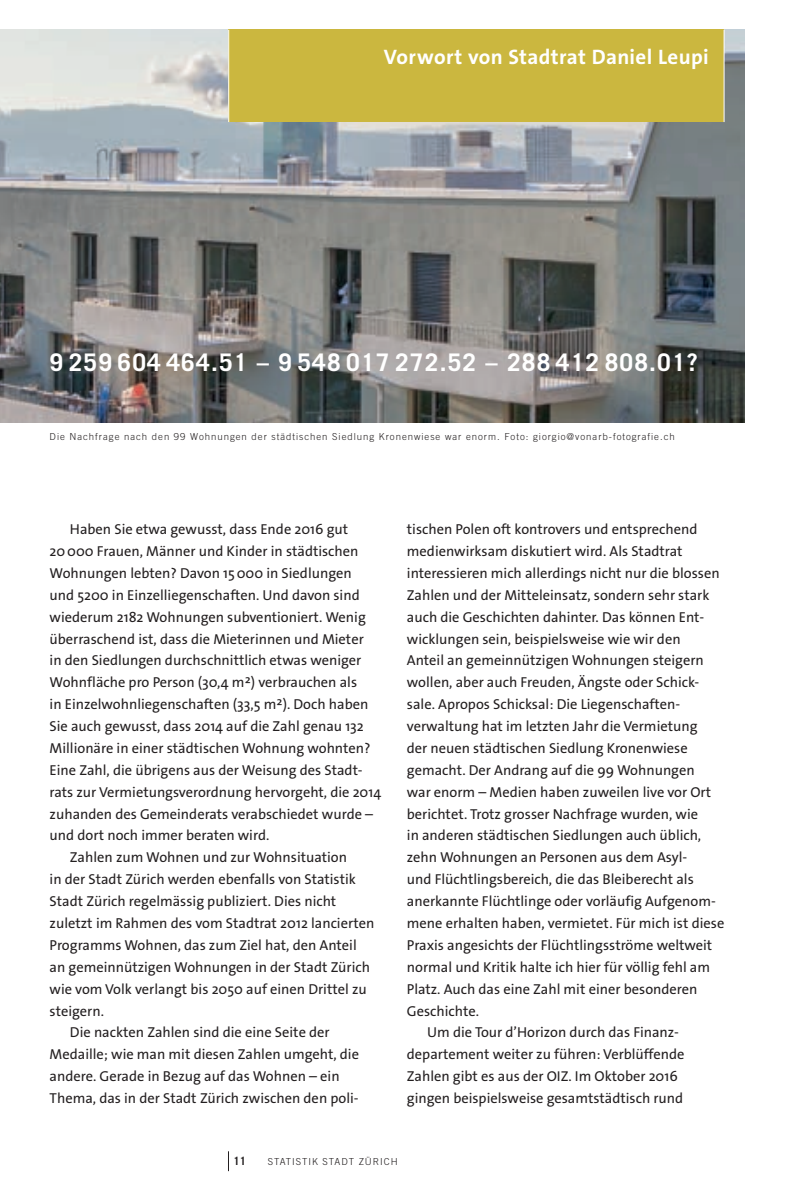
<style>
.page{position:relative;width:794px;height:1191px;background:#fff}
.page>*{position:absolute;margin:0;border:0;box-sizing:border-box;transform-origin:0 0}
._300-TOC-kapiteltite{font:700 24.32px "Trade Gothic LT Std";letter-spacing:.05em;color:#fff}
._310-TOC-titel-1{font:700 21px "The Sans OT7";letter-spacing:.02em;color:#fff}
._351-lauftext_einzug{font:14.35px/21.9px "The Sans OT5 Plain";color:#231f20}
._410-pagina{font:700 11.38px "Trade Gothic LT Std";color:#231f20}
._333-bildlegende{font:300 9.62px "Trade Gothic LT Std";letter-spacing:.1em;color:#231f20}
._411-fusssteg{font:300 9.62px "Trade Gothic LT Std";letter-spacing:.1em;color:#231f20}
</style>
<div class="page">
<img style="left:0;top:30px;width:744px;height:392px">
<div style="left:229px;top:30px;width:495px;height:92px;background:#cbb73f"></div>
<hr style="left:228px;top:30px;width:1px;height:92px;background:#fff">
<hr style="left:723px;top:30px;width:1px;height:92px;background:#fff">
<svg style="left:228px;top:1151px;width:1px;height:20px"></svg>
<p class="_310-TOC-titel-1" style="left:384px;top:44px;width:326px">Vorwort von Stadtrat Daniel Leupi</p>
<p class="_300-TOC-kapiteltite" style="left:50px;top:347px;width:650px">9 259 604 464.51 – 9 548 017 272.52 – 288 412 808.01?</p>
<p class="_333-bildlegende" style="left:50px;top:431px;width:627px">Die Nachfrage nach den 99 Wohnungen der städtischen Siedlung Kronenwiese war enorm. Foto: giorgio@vonarb-fotografie.ch</p>
<p class="_351-lauftext_einzug" style="left:50px;top:518px;width:333px;text-indent:20px">Haben Sie etwa gewusst, dass Ende 2016 gut 20000 Frauen, Männer und Kinder in städtischen Wohnungen lebten? Davon 15000 in Siedlungen<br>und 5200 in Einzelliegenschaften. Und davon sind wiederum 2182 Wohnungen subventioniert. Wenig überraschend ist, dass die Mieterinnen und Mieter<br>in den Siedlungen durchschnittlich etwas weniger Wohnfläche pro Person (30,4 m2) verbrauchen als<br>in Einzelwohnliegenschaften (33,5 m2). Doch haben Sie auch gewusst, dass 2014 auf die Zahl genau 132<br>Millionäre in einer städtischen Wohnung wohnten?<br>Eine Zahl, die übrigens aus der Weisung des Stadt&shy;rats zur Vermietungsverordnung hervorgeht, die 2014 zuhanden des Gemeinderats verabschiedet wurde – und dort noch immer beraten wird.</p>
<p class="_351-lauftext_einzug" style="left:50px;top:846px;width:326px;text-indent:20px">Zahlen zum Wohnen und zur Wohnsituation<br>in der Stadt Zürich werden ebenfalls von Statistik Stadt Zürich regelmässig publiziert. Dies nicht zuletzt im Rahmen des vom Stadtrat 2012 lancierten Programms Wohnen, das zum Ziel hat, den Anteil an gemeinnützigen Wohnungen in der Stadt Zürich wie vom Volk verlangt bis 2050 auf einen Drittel zu steigern.</p>
<p class="_351-lauftext_einzug" style="left:50px;top:1021px;width:311px;text-indent:20px">Die nackten Zahlen sind die eine Seite der Medaille; wie man mit diesen Zahlen umgeht, die andere. Gerade in Bezug auf das Wohnen – ein Thema, das in der Stadt Zürich zwischen den poli-</p>
<p class="_351-lauftext_einzug" style="left:407px;top:518px;width:319px">tischen Polen oft kontrovers und entsprechend medienwirksam diskutiert wird. Als Stadtrat interessieren mich allerdings nicht nur die blossen Zahlen und der Mitteleinsatz, sondern sehr stark auch die Geschichten dahinter. Das können Ent&shy;wicklungen sein, beispielsweise wie wir den<br>Anteil an gemeinnützigen Wohnungen steigern wollen, aber auch Freuden, Ängste oder Schick&shy;sale. Apropos Schicksal: Die Liegenschaften&shy;verwaltung hat im letzten Jahr die Vermietung<br>der neuen städtischen Siedlung Kronenwiese gemacht. Der Andrang auf die 99 Wohnungen<br>war enorm – Medien haben zuweilen live vor Ort berichtet. Trotz grosser Nachfrage wurden, wie<br>in anderen städtischen Siedlungen auch üblich, zehn Wohnungen an Personen aus dem Asyl-<br>und Flüchtlingsbereich, die das Bleiberecht als anerkannte Flüchtlinge oder vorläufig Aufgenom&shy;mene erhalten haben, vermietet. Für mich ist diese Praxis angesichts der Flüchtlingsströme weltweit normal und Kritik halte ich hier für völlig fehl am Platz. Auch das eine Zahl mit einer besonderen Geschichte.</p>
<p class="_351-lauftext_einzug" style="left:407px;top:1021px;width:279px;text-indent:20px">Um die Tour d’Horizon durch das Finanz&shy;departement weiter zu führen: Verblüffende Zahlen gibt es aus der OIZ. Im Oktober 2016 gingen beispielsweise gesamtstädtisch rund</p>
<p class="_410-pagina" style="left:233px;top:1153px;width:14px">11</p>
<p class="_411-fusssteg" style="left:268px;top:1155px;width:131px">STATISTIK STADT ZÜRICH</p>
</div>
